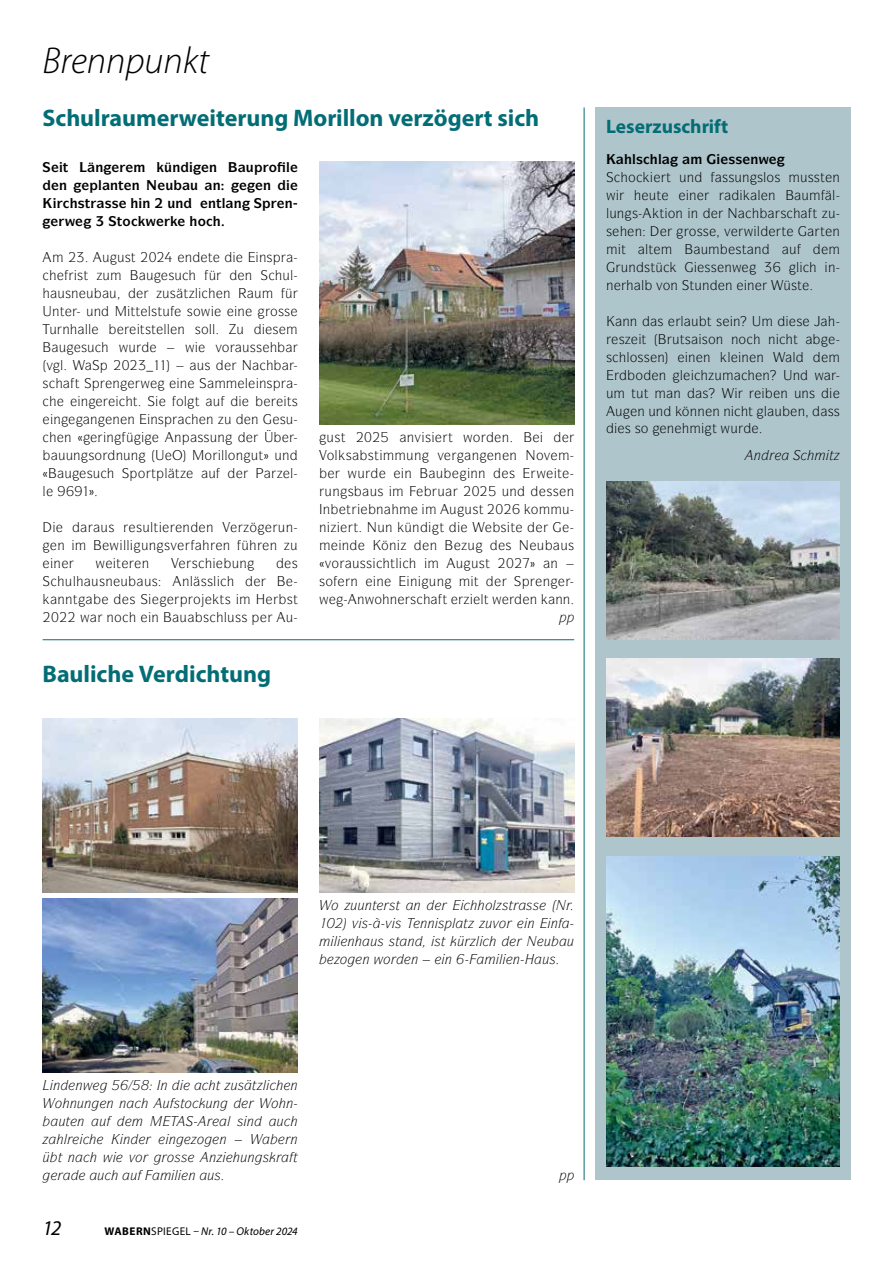
<style>
.page{position:relative;width:893px;height:1263px;background:#fff}
.page>*{position:absolute;margin:0;border:0;box-sizing:border-box;transform-origin:0 0}
.t1{font:italic 300 37.5px "Myriad Pro";color:#000}
.t2{font:700 24px "Myriad Pro";letter-spacing:-.005em;color:#036d75}
.t3{font:italic 21px "Myriad Pro";color:#000}
.t4{font:700 19.5px "Myriad Pro";color:#036d75}
.t5{font:13.5px "ITC Symbol Std";color:#000}
.t6{font:italic 13.5px "ITC Symbol Std";color:#000}
.t7{font:700 13.5px "ITC Symbol Std";color:#000}
.t8{font:italic 11.25px "Myriad Pro";letter-spacing:.01em;color:#000}
.s1{font-weight:700;font-style:normal}
.s2{font-style:normal}
</style>
<div class="page">
<img style="left:319px;top:161px;width:255px;height:263px">
<img style="left:319px;top:719px;width:255px;height:173px">
<img style="left:43px;top:719px;width:255px;height:173px">
<img style="left:43px;top:899px;width:255px;height:173px">
<div style="left:595px;top:107px;width:256px;height:1073px;background:#aec5cb"></div>
<img style="left:606px;top:482px;width:234px;height:157px">
<img style="left:606px;top:658px;width:234px;height:179px">
<hr style="left:584px;top:107px;width:1px;height:1073px;background:#036d75">
<hr style="left:43px;top:639px;width:531px;height:1px;background:#036d75">
<img style="left:606px;top:856px;width:234px;height:310px">
<h1 class="t1" style="left:43px;top:41px;width:168px">Brennpunkt</h1>
<h2 class="t2" style="left:43px;top:102px;width:498px">Schulraumerweiterung Morillon verzögert sich</h2>
<p class="t7" style="left:209px;top:158px;width:82px">■ ◆ □●</p>
<p class="t7" style="left:59px;top:176px;width:82px">■ ●■▼■</p>
<p class="t7" style="left:165px;top:176px;width:57px">◆ ◆ ■</p>
<p class="t7" style="left:263px;top:176px;width:10px">■</p>
<p class="t7" style="left:78px;top:194px;width:42px">▲▼ ▲▲</p>
<p class="t7" style="left:142px;top:194px;width:43px">■ ◆■</p>
<p class="t7" style="left:208px;top:194px;width:35px">■▼● ■</p>
<p class="t7" style="left:285px;top:194px;width:10px">■</p>
<p class="t7" style="left:95px;top:212px;width:37px">✓ ▼□</p>
<p class="t5" style="left:76px;top:249px;width:61px">✓ ◆ ◆▲▼</p>
<p class="t5" style="left:164px;top:249px;width:50px">✔ ■ ▼</p>
<p class="t5" style="left:77px;top:267px;width:34px">▲▼ ◆</p>
<p class="t5" style="left:146px;top:267px;width:37px">◆ ▲◆</p>
<p class="t5" style="left:58px;top:285px;width:61px">◆▲■ ◆ ◆</p>
<p class="t5" style="left:162px;top:285px;width:37px">◆▲▼●</p>
<p class="t5" style="left:130px;top:303px;width:72px">▼▼ ●▲▼◆ ▲□</p>
<p class="t5" style="left:237px;top:303px;width:54px">■ □▲▲</p>
<p class="t5" style="left:49px;top:321px;width:44px">◆■ ●●</p>
<p class="t5" style="left:140px;top:321px;width:77px">▼▲▼ ●● ■ ▲□●●</p>
<p class="t5" style="left:59px;top:339px;width:37px">◆ ▲◆</p>
<p class="t5" style="left:215px;top:339px;width:48px">❖□ ◆▲▲</p>
<p class="t5" style="left:113px;top:375px;width:9px">■</p>
<p class="t5" style="left:180px;top:375px;width:9px">■</p>
<p class="t5" style="left:245px;top:375px;width:29px">● ■▲</p>
<p class="t5" style="left:81px;top:393px;width:9px">■</p>
<p class="t5" style="left:176px;top:393px;width:46px">□● ▼ ◆</p>
<p class="t5" style="left:53px;top:411px;width:112px">■ ■ ■■ ■▲</p>
<p class="t5" style="left:251px;top:411px;width:44px">■ ▲◆</p>
<p class="t5" style="left:64px;top:429px;width:9px">■</p>
<p class="t5" style="left:174px;top:429px;width:52px">■ ▲▲◆■</p>
<p class="t5" style="left:58px;top:447px;width:82px">◆◆■ ▲□ ■◆■</p>
<p class="t5" style="left:205px;top:447px;width:86px">□ ●●□■ ◆▼ ◆■</p>
<p class="t5" style="left:64px;top:465px;width:37px">◆ ▲◆</p>
<p class="t5" style="left:138px;top:465px;width:43px">□▼●▼</p>
<p class="t5" style="left:290px;top:465px;width:5px">●</p>
<p class="t5" style="left:43px;top:483px;width:5px">●</p>
<p class="t5" style="left:136px;top:519px;width:24px">▲◆●▼</p>
<p class="t5" style="left:57px;top:537px;width:9px">■</p>
<p class="t5" style="left:123px;top:537px;width:56px">●● ◆■ ▲❖</p>
<p class="t5" style="left:54px;top:555px;width:9px">■</p>
<p class="t5" style="left:65px;top:573px;width:94px">◆● ◆▲■ ◆ ◆▲</p>
<p class="t5" style="left:182px;top:573px;width:36px">■● ▲▲●</p>
<p class="t5" style="left:58px;top:591px;width:22px">■■▼</p>
<p class="t5" style="left:193px;top:591px;width:39px">□ ▼▲</p>
<p class="t5" style="left:256px;top:591px;width:43px">★ ▲▼</p>
<p class="t5" style="left:152px;top:609px;width:97px">■ ◆ ▲ ●◆▲▲</p>
<h2 class="t2" style="left:43px;top:658px;width:230px">Bauliche Verdichtung</h2>
<p class="t5" style="left:327px;top:429px;width:20px">◆▲▼</p>
<p class="t5" style="left:407px;top:429px;width:26px">■❖▲</p>
<p class="t5" style="left:502px;top:429px;width:9px">■</p>
<p class="t5" style="left:327px;top:447px;width:54px">□● ▲ ▲▼</p>
<p class="t5" style="left:406px;top:447px;width:39px">◆■ ❖</p>
<p class="t5" style="left:472px;top:447px;width:47px">■ ■■</p>
<p class="t5" style="left:325px;top:483px;width:60px">◆■ ▲ ◆▲</p>
<p class="t5" style="left:546px;top:483px;width:29px">▲▲ ■</p>
<p class="t5" style="left:376px;top:501px;width:9px">■</p>
<p class="t5" style="left:449px;top:501px;width:36px">◆ ◆▲▼</p>
<p class="t5" style="left:377px;top:519px;width:44px">◆■ ✓■</p>
<p class="t5" style="left:342px;top:537px;width:9px">■</p>
<p class="t5" style="left:389px;top:537px;width:9px">■</p>
<p class="t5" style="left:506px;top:537px;width:70px">▲ ◆ ◆▲</p>
<p class="t5" style="left:325px;top:555px;width:49px">❖□ ◆▲▲</p>
<p class="t5" style="left:456px;top:555px;width:36px">◆ ◆▲▼</p>
<p class="t5" style="left:551px;top:555px;width:9px">■</p>
<p class="t5" style="left:410px;top:573px;width:36px">■ ◆■</p>
<p class="t5" style="left:543px;top:573px;width:9px">■</p>
<p class="t5" style="left:357px;top:591px;width:60px">■□■ ▲</p>
<p class="t5" style="left:530px;top:591px;width:42px">■ ■■</p>
<h3 class="t4" style="left:606px;top:113px;width:124px">Leserzuschrift</h3>
<p class="t7" style="left:632px;top:150px;width:31px">●▲ ●</p>
<p class="t7" style="left:728px;top:150px;width:31px">▲▲ ■</p>
<p class="t5" style="left:628px;top:168px;width:68px">□ ▼ ◆■</p>
<p class="t5" style="left:722px;top:168px;width:60px">▲▲◆■ ▲●□▲</p>
<p class="t5" style="left:800px;top:168px;width:41px">◆▲▲▼ ■</p>
<p class="t5" style="left:689px;top:186px;width:9px">■</p>
<p class="t5" style="left:606px;top:204px;width:33px">●◆■ ▲</p>
<p class="t5" style="left:659px;top:204px;width:41px">▼□■ ■</p>
<p class="t5" style="left:780px;top:204px;width:57px">▲ ▼ ◆</p>
<p class="t5" style="left:689px;top:222px;width:43px">□▲▲ ❖</p>
<p class="t5" style="left:621px;top:240px;width:34px">▼ ●▼</p>
<p class="t5" style="left:701px;top:240px;width:62px">◆ ▲▼■</p>
<p class="t5" style="left:621px;top:258px;width:44px">◆■ ▲▼✓</p>
<p class="t5" style="left:705px;top:258px;width:29px">▲▲ ■</p>
<p class="t5" style="left:828px;top:258px;width:9px">■</p>
<p class="t5" style="left:606px;top:276px;width:150px">■ ● ❖□■ ▼◆■ ■ ■</p>
<p class="t5" style="left:783px;top:276px;width:20px">✓▲▼</p>
<p class="t5" style="left:657px;top:312px;width:85px">▲ ●◆▼ ▲ ■</p>
<p class="t5" style="left:672px;top:330px;width:76px">◆▼▲ ▲□■ ■□</p>
<p class="t5" style="left:606px;top:348px;width:60px">▲ ●□▲▲ ■</p>
<p class="t5" style="left:688px;top:348px;width:77px">■■ ● ■■</p>
<p class="t5" style="left:792px;top:348px;width:5px">●</p>
<p class="t5" style="left:635px;top:366px;width:49px">□ ■ ●</p>
<p class="t5" style="left:606px;top:384px;width:44px">◆ ▼◆▼</p>
<p class="t5" style="left:780px;top:384px;width:36px">■ ◆■▲</p>
<p class="t5" style="left:615px;top:402px;width:50px">◆ ■ ◆■</p>
<p class="t5" style="left:690px;top:402px;width:43px">■■ ■ ■</p>
<p class="t5" style="left:748px;top:402px;width:58px">▼ ●◆ ■</p>
<p class="t5" style="left:625px;top:420px;width:25px">▲ ▲□</p>
<p class="t5" style="left:667px;top:420px;width:9px">■</p>
<p class="t6" style="left:754px;top:447px;width:9px">■</p>
<p class="t6" style="left:331px;top:897px;width:91px">□ ◆◆■▼ ▲▼ ■</p>
<p class="t6" style="left:485px;top:897px;width:56px">□● ▲▼ ▲▲</p>
<p class="t6" style="left:352px;top:915px;width:51px">❖▲→❖▲</p>
<p class="t6" style="left:420px;top:915px;width:49px">■■▲● ▼</p>
<p class="t6" style="left:485px;top:915px;width:23px">◆❖□</p>
<p class="t6" style="left:334px;top:933px;width:82px">● ■ ◆▲ ▲▼■</p>
<p class="t6" style="left:435px;top:933px;width:46px">▲▼ ✓ ●</p>
<p class="t6" style="left:340px;top:951px;width:52px">□ ■ □</p>
<p class="t6" style="left:499px;top:951px;width:58px">● ■★◆▲</p>
<p class="t6" style="left:161px;top:1077px;width:9px">■</p>
<p class="t6" style="left:216px;top:1077px;width:52px">▼ ◆▲▼●</p>
<p class="t6" style="left:291px;top:1077px;width:9px">■</p>
<p class="t6" style="left:55px;top:1095px;width:73px">□ ■◆■ ■ ■</p>
<p class="t6" style="left:162px;top:1095px;width:59px">◆ ▲▼□ ◆■</p>
<p class="t6" style="left:58px;top:1113px;width:49px">◆▼ ■ ◆</p>
<p class="t6" style="left:227px;top:1113px;width:29px">● ▲■</p>
<p class="t6" style="left:64px;top:1131px;width:5px">●</p>
<p class="t6" style="left:123px;top:1131px;width:9px">■</p>
<p class="t6" style="left:169px;top:1131px;width:59px">■ □■</p>
<p class="t6" style="left:291px;top:1131px;width:9px">■</p>
<p class="t6" style="left:43px;top:1149px;width:34px">✓ ▼ ■</p>
<p class="t6" style="left:167px;top:1149px;width:22px">□▲▲</p>
<p class="t6" style="left:209px;top:1149px;width:62px">■ ◆■▲</p>
<p class="t6" style="left:175px;top:1167px;width:48px">● ■ ◆▲</p>
<h3 class="t3" style="left:43px;top:1215px;width:20px">12</h3>
<p class="t8" style="left:105px;top:1225px;width:195px"><span class="s1">WABERN</span><span class="s2">SPIEGEL –</span> Nr. 10 – Oktober 2024</p>
</div>
